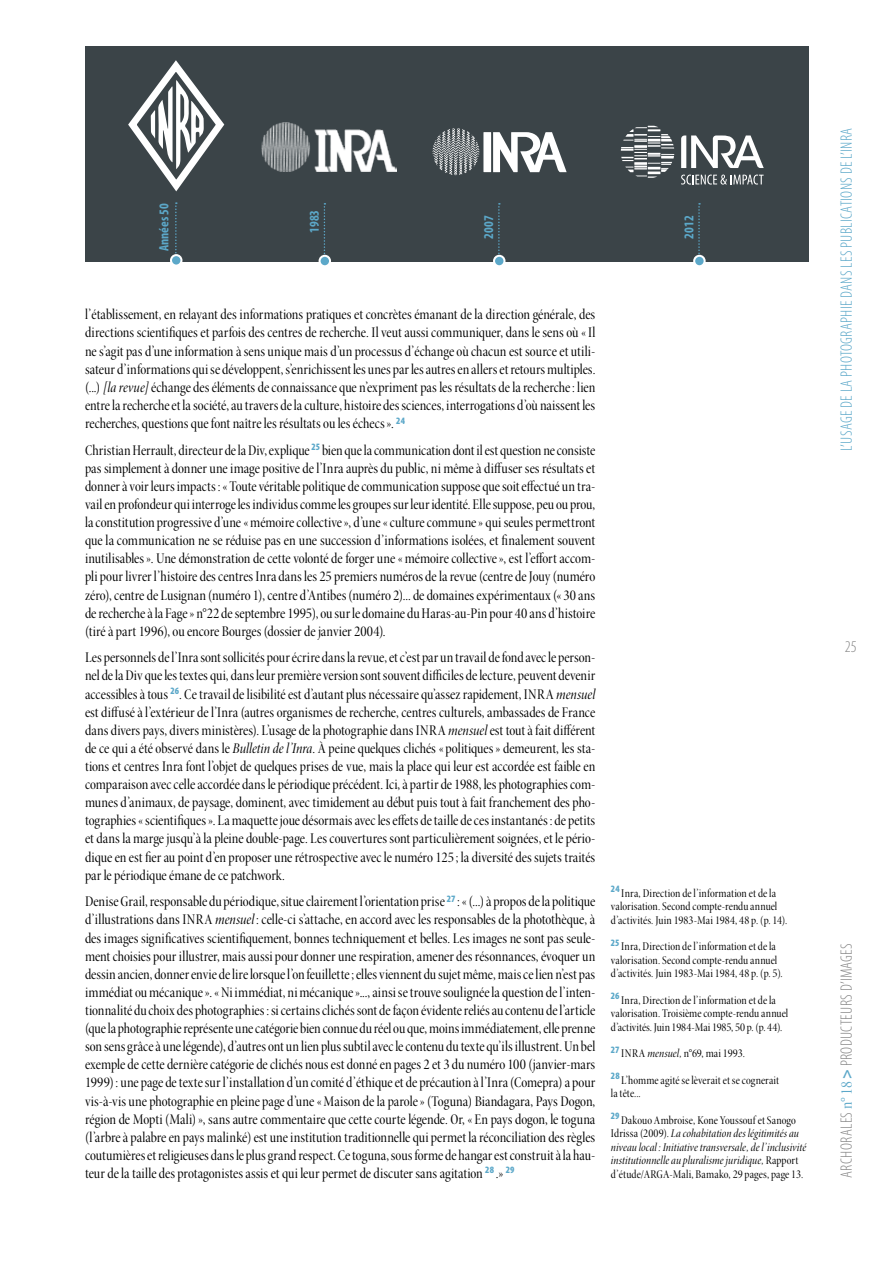
<style>
.page{position:relative;width:893px;height:1263px;background:#fff}
.page>*{position:absolute;margin:0;border:0;box-sizing:border-box;transform-origin:0 0}
.t1{font:300 condensed 16.5px "Myriad Pro";letter-spacing:.02em;color:#5ca8c9}
.t2{font:300 condensed 16.5px "Myriad Pro";letter-spacing:.02em;color:#878787}
.t3{font:15px/18.1px "Minion Pro Cn Disp";color:#000;text-align:justify}
.t4{font:700 condensed 13.5px "Myriad Pro";color:#5ca8c9}
.t5{font:12px/13.5px "Minion Pro Cn Disp";letter-spacing:.01em;color:#000}
.t6{font:12px/13.5px "Minion Pro Cn It Disp";letter-spacing:.01em;color:#000}
.s1{font-family:"Minion Pro Cn It Disp"}
.s2{font-family:"Minion Pro Cn Disp"}
.s3{font-family:"Minion Pro Cn Disp";font-weight:400;font-stretch:normal;color:#5ca8c9}
.s4{font-weight:700;color:#5ca8c9}
</style>
<div class="page">
<div style="left:85px;top:47px;width:723px;height:215px;background:#3b4448"></div>
<img style="left:261px;top:123px;width:135px;height:49px">
<svg style="left:433px;top:128px;width:46px;height:47px"></svg>
<div style="left:483px;top:132px;width:8px;height:40px;background:#fff"></div>
<svg style="left:493px;top:132px;width:74px;height:40px"></svg>
<svg style="left:681px;top:135px;width:83px;height:33px"></svg>
<svg style="left:621px;top:126px;width:53px;height:52px"></svg>
<svg style="left:681px;top:175px;width:83px;height:10px"></svg>
<svg style="left:128px;top:60px;width:97px;height:202px"></svg>
<div style="left:171px;top:255px;width:10px;height:11px;background:#5ca8c9;border-radius:50%"></div>
<div style="left:170px;top:254px;width:12px;height:13px;border:2px solid #fff;border-radius:50%"></div>
<svg style="left:324px;top:203px;width:1px;height:52px"></svg>
<div style="left:320px;top:256px;width:10px;height:10px;background:#5ca8c9;border-radius:50%"></div>
<div style="left:319px;top:255px;width:12px;height:12px;border:2px solid #fff;border-radius:50%"></div>
<svg style="left:498px;top:203px;width:2px;height:52px"></svg>
<div style="left:494px;top:256px;width:10px;height:10px;background:#5ca8c9;border-radius:50%"></div>
<div style="left:493px;top:255px;width:12px;height:12px;border:2px solid #fff;border-radius:50%"></div>
<svg style="left:698px;top:203px;width:2px;height:52px"></svg>
<div style="left:694px;top:256px;width:11px;height:10px;background:#5ca8c9;border-radius:50%"></div>
<div style="left:693px;top:255px;width:13px;height:12px;border:2px solid #fff;border-radius:50%"></div>
<p class="t4" style="left:157px;top:251px;width:49px;rotate:-90deg">Années 50</p>
<p class="t4" style="left:307px;top:233px;width:25px;rotate:-90deg">1983</p>
<p class="t4" style="left:481px;top:239px;width:25px;rotate:-90deg">2007</p>
<p class="t4" style="left:681px;top:239px;width:25px;rotate:-90deg">2012</p>
<p class="t3" style="left:85px;top:306px;width:512px">l’établissement, en relayant des informations pratiques et concrètes émanant de la direction générale, des directions scientifiques et parfois des centres de recherche. Il veut aussi communiquer, dans le sens où «Il ne s’agit pas d’une information à sens unique mais d’un processus d’échange où chacun est source et utili&shy;sateur d’informations qui se développent, s’enrichissent les unes par les autres en allers et retours multiples. (...) <span class="s1">[la revue]</span> échange des éléments de connaissance que n’expriment pas les résultats de la recherche: lien entre la recherche et la société, au travers de la culture, histoire des sciences, interrogations d’où naissent les recherches, questions que font naître les résultats ou les échecs». <sup>24</sup></p>
<p class="t3" style="left:85px;top:441px;width:512px">Christian Herrault, directeur de la Div, explique <sup>25</sup> bien que la communication dont il est question ne consiste pas simplement à donner une image positive de l’Inra auprès du public, ni même à diffuser ses résultats et donner à voir leurs impacts: « Toute véritable politique de communication suppose que soit effectué un tra&shy;vail en profondeur qui interroge les individus comme les groupes sur leur identité. Elle suppose, peu ou prou, la constitution progressive d’une «mémoire collective», d’une «culture commune» qui seules permettront que la communication ne se réduise pas en une succession d’informations isolées, et finalement souvent inutilisables». Une démonstration de cette volonté de forger une «mémoire collective», est l’effort accom&shy;pli pour livrer l’histoire des centres Inra dans les 25 premiers numéros de la revue (centre de Jouy (numéro zéro), centre de Lusignan (numéro 1), centre d’Antibes (numéro 2)... de domaines expérimentaux (« 30 ans de recherche à la Fage» n°22 de septembre 1995), ou sur le domaine du Haras-au-Pin pour 40 ans d’histoire (tiré à part 1996), ou encore Bourges (dossier de janvier 2004).</p>
<p class="t3" style="left:85px;top:649px;width:512px">Les personnels de l’Inra sont sollicités pour écrire dans la revue, et c’est par un travail de fond avec le person&shy;nel de la Div que les textes qui, dans leur première version sont souvent difficiles de lecture, peuvent devenir accessibles à tous <sup>26</sup>. Ce travail de lisibilité est d’autant plus nécessaire qu’assez rapidement, INRA <span class="s1">mensuel </span>est diffusé à l’extérieur de l’Inra (autres organismes de recherche, centres culturels, ambassades de France dans divers pays, divers ministères). L’usage de la photographie dansINRA <span class="s1">mensuel</span> est tout à fait différent de ce qui a été observé dans le <span class="s1">Bulletin de l’Inra</span>. À peine quelques clichés « politiques» demeurent, les sta&shy;tions et centres Inra font l’objet de quelques prises de vue, mais la place qui leur est accordée est faible en comparaison avec celle accordée dans le périodique précédent. Ici, à partir de 1988, les photographies com&shy;munes d’animaux, de paysage, dominent, avec timidement au début puis tout à fait franchement des pho&shy;tographies «scientifiques». La maquette joue désormais avec les effets de taille de ces instantanés: de petits et dans la marge jusqu’à la pleine double-page. Les couvertures sont particulièrement soignées, et le pério&shy;dique en est fier au point d’en proposer une rétrospective avec le numéro 125 ; la diversité des sujets traités par le périodique émane de ce patchwork.</p>
<p class="t3" style="left:85px;top:893px;width:512px">Denise Grail, responsable du périodique, situe clairement l’orientation prise <sup>27</sup> : «(...) à propos de la politique d’illustrations dans INRA <span class="s1">mensuel</span> : celle-ci s’attache, en accord avec les responsables de la photothèque, à des images significatives scientifiquement, bonnes techniquement et belles. Les images ne sont pas seule&shy;ment choisies pour illustrer, mais aussi pour donner une respiration, amener des résonnances, évoquer un dessin ancien, donner envie de lire lorsque l’on feuillette; elles viennent du sujet même, mais ce lien n’est pas immédiat ou mécanique». «Ni immédiat, ni mécanique»..., ainsi se trouve soulignée la question de l’inten&shy;tionnalité du choix des photographies: si certains clichés sont de façon évidente reliés au contenu de l’article (que la photographie représente une catégorie bien connue du réel ou que, moins immédiatement, elle prenne son sens grâce à une légende), d’autres ont un lien plus subtil avec le contenu du texte qu’ils illustrent. Un bel exemple de cette dernière catégorie de clichés nous est donné en pages 2 et 3 du numéro 100 (janvier-mars 1999): une page de texte sur l’installation d’un comité d’éthique et de précaution à l’Inra (Comepra) a pour vis-à-vis une photographie en pleine page d’une «Maison de la parole» (Toguna) Biandagara, Pays Dogon, région de Mopti (Mali)», sans autre commentaire que cette courte légende. Or, « En pays dogon, le toguna (l’arbre à palabre en pays malinké) est une institution traditionnelle qui permet la réconciliation des règles coutumières et religieuses dans le plus grand respect. Ce toguna, sous forme de hangar est construit à la hau&shy;teur de la taille des protagonistes assis et qui leur permet de discuter sans agitation <sup>28</sup> .» <sup>29</sup></p>
<p class="t5" style="left:611px;top:887px;width:178px"><sup>24</sup> Inra, Direction de l’information et de la valorisation. Second compte-rendu annuel d’activités. Juin 1983-Mai 1984, 48 p. (p. 14).</p>
<p class="t5" style="left:611px;top:940px;width:173px"><sup>25</sup> Inra, Direction de l’information et de la valorisation. Second compte-rendu annuel d’activités. Juin 1983-Mai 1984, 48 p. (p. 5).</p>
<p class="t5" style="left:611px;top:994px;width:179px"><sup>26</sup> Inra, Direction de l’information et de la valorisation. Troisième compte-rendu annuel d’activités. Juin 1984-Mai 1985, 50 p. (p. 44).</p>
<p class="t5" style="left:611px;top:1047px;width:136px"><sup>27</sup> INRA <span class="s1">mensuel,</span> n°69, mai 1993.</p>
<p class="t5" style="left:611px;top:1074px;width:170px"><sup>28</sup> L’homme agité se lèverait et se cognerait la tête...</p>
<p class="t5" style="left:611px;top:1114px;width:186px"><sup>29</sup> Dakouo Ambroise, Kone Youssouf et Sanogo</p>
<p class="t6" style="left:611px;top:1127px;width:197px"><span class="s2">Idrissa (2009).</span> La cohabitation des légitimités au niveau local : Initiative transversale, de l’inclusivité institutionnelle au pluralisme juridique, <span class="s2">Rapport</span></p>
<p class="t5" style="left:611px;top:1168px;width:194px">d’étude/ARGA-Mali, Bamako, 29 pages, page 13.</p>
<p class="t1" style="left:837px;top:450px;width:324px;rotate:-90deg">L’USAGE DE LA PHOTOGRAPHIE DANS LES PUBLICATIONS DE L’INRA</p>
<p class="t2" style="left:845px;top:638px;width:13px">25</p>
<p class="t2" style="left:837px;top:1178px;width:236px;rotate:-90deg">ARCHORALES <span class="s3">n°18</span> <span class="s4">&gt;</span> PRODUCTEURS D’IMAGES</p>
</div>
